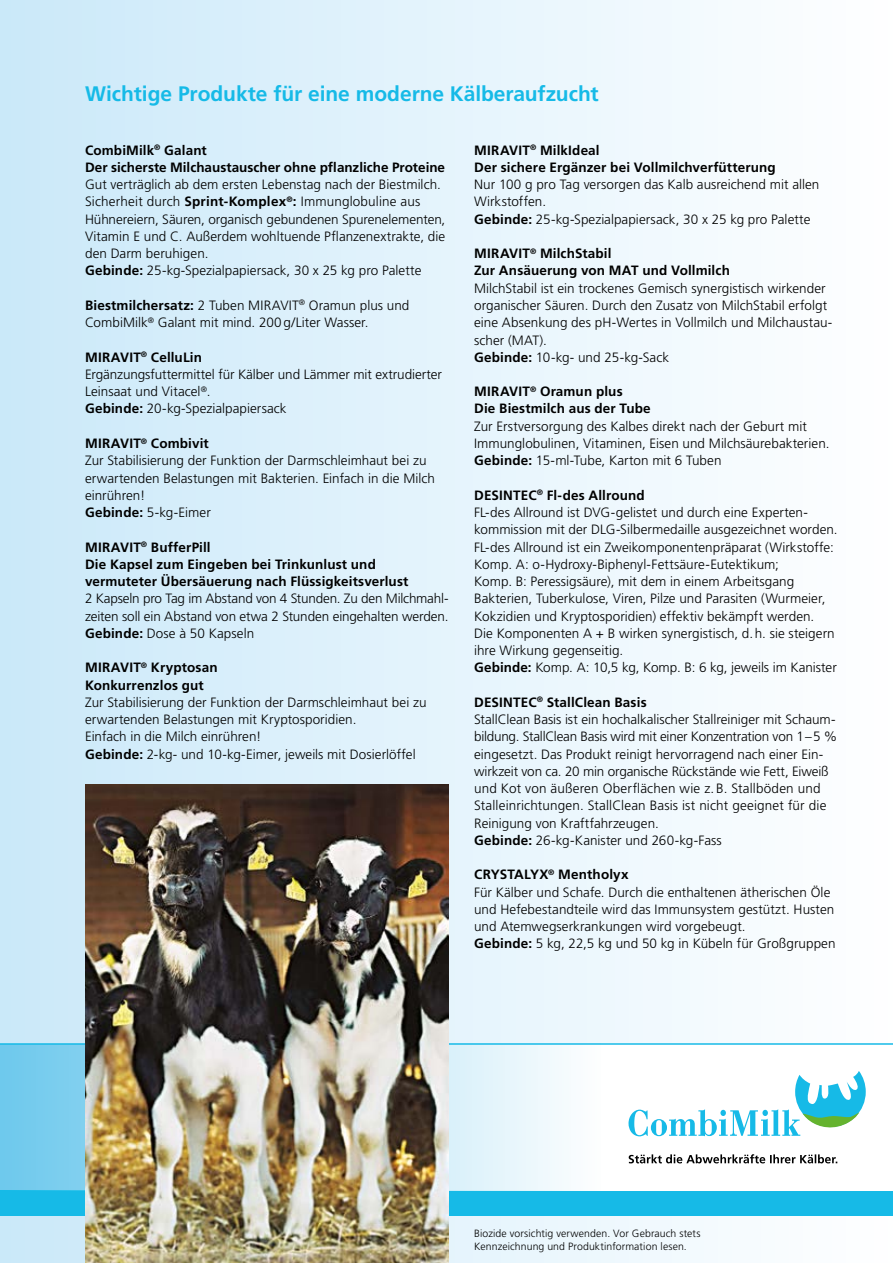
<style>
.page{position:relative;width:893px;height:1263px;background:#fff}
.page>*{position:absolute;margin:0;border:0;box-sizing:border-box;transform-origin:0 0}
.t1{font:700 21px "Frutiger LT";letter-spacing:-.005em;color:#16bae7}
.t2{font:300 13.5px/17.2px "Frutiger LT";color:#000}
.t3{font:700 13.5px/17.2px "Frutiger LT";letter-spacing:.01em;color:#000}
.t4{font:300 10.5px/12.6px "Frutiger LT";letter-spacing:.01em;color:#000}
.s1{font-weight:700}
</style>
<div class="page">
<div style="left:0;top:0;width:893px;height:1263px;background:linear-gradient(to right,#cbe9f9,#fff)"></div>
<div style="left:0;top:1191px;width:893px;height:25px;background:#16bae7"></div>
<div style="left:601px;top:1043px;width:292px;height:148px;background:#fff"></div>
<svg style="left:628px;top:1071px;width:238px;height:65px"></svg>
<svg style="left:629px;top:1154px;width:208px;height:9px"></svg>
<svg style="left:1px;top:1045px;width:600px;height:146px"></svg>
<hr style="left:0;top:1044px;width:1px;height:147px;background:#fff">
<hr style="left:0;top:1043px;width:893px;height:2px;background:#16bae7">
<img style="left:85px;top:784px;width:364px;height:479px">
<h1 class="t1" style="left:85px;top:81px;width:515px">Wichtige Produkte für eine moderne Kälberaufzucht</h1>
<p class="t3" style="left:85px;top:141px;width:362px">CombiMilk<sup>®</sup> Galant<br>Der sicherste Milchaustauscher ohne pflanzliche Proteine</p>
<p class="t2" style="left:85px;top:176px;width:362px">Gut verträglich ab dem ersten Lebenstag nach der Biestmilch.<br>Sicherheit durch <span class="s1">Sprint-Komplex</span><sup>®</sup><span class="s1">:</span> Immunglobuline aus Hühnereiern, Säuren, organisch gebundenen Spurenelementen, Vitamin E und C. Außerdem wohltuende Pflanzenextrakte, die den Darm beruhigen.<br><span class="s1">Gebinde:</span> 25-kg-Spezialpapiersack, 30 x 25 kg pro Palette</p>
<p class="t2" style="left:85px;top:297px;width:326px"><span class="s1">Biestmilchersatz:</span> 2 Tuben MIRAVIT<sup>®</sup> Oramun plus und<br>CombiMilk<sup>®</sup> Galant mit mind. 200g/Liter Wasser.</p>
<p class="t2" style="left:85px;top:349px;width:358px"><span class="s1">MIRAVIT</span><sup>®</sup> <span class="s1">CelluLin<br></span>Ergänzungsfuttermittel für Kälber und Lämmer mit extrudierter Leinsaat und Vitacel<sup>®</sup>.<br><span class="s1">Gebinde:</span> 20-kg-Spezialpapiersack</p>
<p class="t2" style="left:85px;top:435px;width:351px"><span class="s1">MIRAVIT</span><sup>®</sup> <span class="s1">Combivit<br></span>Zur Stabilisierung der Funktion der Darmschleimhaut bei zu erwartenden Belastungen mit Bakterien. Einfach in die Milch einrühren!<br><span class="s1">Gebinde:</span> 5-kg-Eimer</p>
<p class="t3" style="left:85px;top:538px;width:325px">MIRAVIT<sup>®</sup> BufferPill<br>Die Kapsel zum Eingeben bei Trinkunlust und vermuteter Übersäuerung nach Flüssigkeitsverlust</p>
<p class="t2" style="left:85px;top:590px;width:365px;text-align:justify">2 Kapseln pro Tag im Abstand von 4 Stunden. Zu den Milchmahl&shy;zeiten soll ein Abstand von etwa 2 Stunden eingehalten werden.<br><span class="s1">Gebinde:</span> Dose à 50 Kapseln</p>
<p class="t3" style="left:85px;top:659px;width:134px">MIRAVIT<sup>®</sup> Kryptosan<br>Konkurrenzlos gut</p>
<p class="t2" style="left:85px;top:694px;width:343px">Zur Stabilisierung der Funktion der Darmschleimhaut bei zu erwartenden Belastungen mit Kryptosporidien.<br>Einfach in die Milch einrühren!<br><span class="s1">Gebinde:</span> 2-kg- und 10-kg-Eimer, jeweils mit Dosierlöffel</p>
<p class="t3" style="left:474px;top:141px;width:303px">MIRAVIT<sup>®</sup> MilkIdeal<br>Der sichere Ergänzer bei Vollmilchverfütterung</p>
<p class="t2" style="left:474px;top:176px;width:347px">Nur 100 g pro Tag versorgen das Kalb ausreichend mit allen<br>Wirkstoffen.<br><span class="s1">Gebinde:</span> 25-kg-Spezialpapiersack, 30 x 25 kg pro Palette</p>
<p class="t3" style="left:474px;top:245px;width:257px">MIRAVIT<sup>®</sup> MilchStabil<br>Zur Ansäuerung von MAT und Vollmilch</p>
<p class="t2" style="left:474px;top:280px;width:360px">MilchStabil ist ein trockenes Gemisch synergistisch wirkender organischer Säuren. Durch den Zusatz von MilchStabil erfolgt eine Absenkung des pH-Wertes in Vollmilch und Milchaustau&shy;scher (MAT).<br><span class="s1">Gebinde:</span> 10-kg- und 25-kg-Sack</p>
<p class="t3" style="left:474px;top:383px;width:178px">MIRAVIT<sup>®</sup> Oramun plus<br>Die Biestmilch aus der Tube</p>
<p class="t2" style="left:474px;top:418px;width:357px">Zur Erstversorgung des Kalbes direkt nach der Geburt mit<br>Immunglobulinen, Vitaminen, Eisen und Milchsäurebakterien.<br><span class="s1">Gebinde:</span> 15-ml-Tube, Karton mit 6 Tuben</p>
<p class="t2" style="left:474px;top:487px;width:365px"><span class="s1">DESINTEC</span><sup>®</sup> <span class="s1">Fl-des Allround<br></span>FL-des Allround ist DVG-gelistet und durch eine Experten&shy;kommission mit der DLG-Silbermedaille ausgezeichnet worden.<br>FL-des Allround ist ein Zweikomponentenpräparat (Wirkstoffe:<br>Komp. A: o-Hydroxy-Biphenyl-Fettsäure-Eutektikum;<br>Komp. B: Peressigsäure), mit dem in einem Arbeitsgang Bakterien, Tuberkulose, Viren, Pilze und Parasiten (Wurmeier, Kokzidien und Kryptosporidien) effektiv bekämpft werden.<br>Die Komponenten A + B wirken synergistisch, d.h. sie steigern ihre Wirkung gegenseitig.<br><span class="s1">Gebinde:</span> Komp. A: 10,5 kg, Komp. B: 6 kg, jeweils im Kanister</p>
<p class="t2" style="left:474px;top:694px;width:365px"><span class="s1">DESINTEC</span><sup>®</sup> <span class="s1">StallClean Basis<br></span>StallClean Basis ist ein hochalkalischer Stallreiniger mit Schaum&shy;bildung. StallClean Basis wird mit einer Konzentration von 1–5 % eingesetzt. Das Produkt reinigt hervorragend nach einer Ein&shy;wirkzeit von ca. 20 min organische Rückstände wie Fett, Eiweiß und Kot von äußeren Oberflächen wie z. B. Stallböden und Stalleinrichtungen. StallClean Basis ist nicht geeignet für die Reinigung von Kraftfahrzeugen.<br><span class="s1">Gebinde:</span> 26-kg-Kanister und 260-kg-Fass</p>
<p class="t2" style="left:474px;top:866px;width:363px"><span class="s1">CRYSTALYX</span><sup>®</sup> <span class="s1">Mentholyx<br></span>Für Kälber und Schafe. Durch die enthaltenen ätherischen Öle und Hefebestandteile wird das Immunsystem gestützt. Husten und Atemwegserkrankungen wird vorgebeugt.<br><span class="s1">Gebinde:</span> 5 kg, 22,5 kg und 50 kg in Kübeln für Großgruppen</p>
<p class="t4" style="left:474px;top:1227px;width:228px">Biozide vorsichtig verwenden. Vor Gebrauch stets<br>Kennzeichnung und Produktinformation lesen.</p>
</div>
